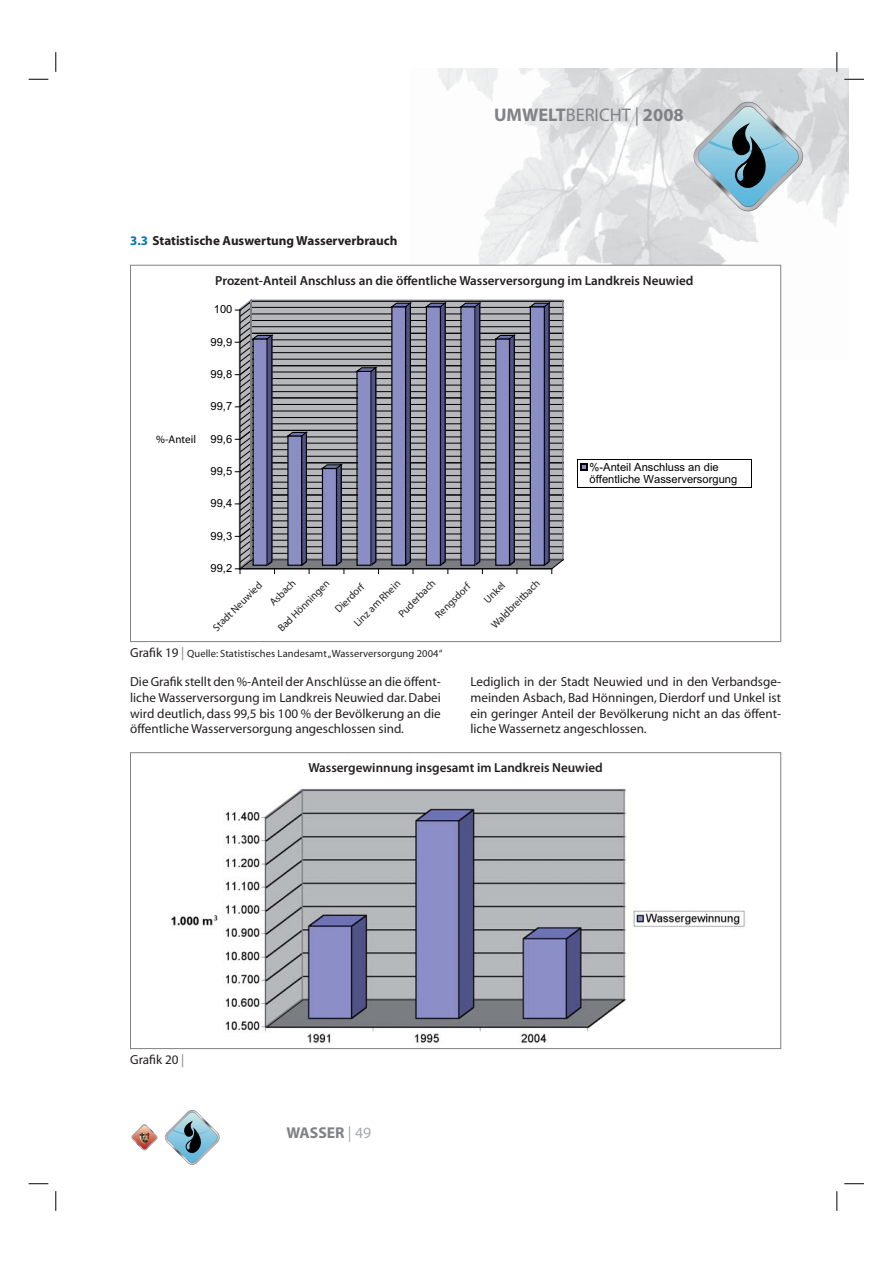
<style>
.page{position:relative;width:893px;height:1263px;background:#fff}
.page>*{position:absolute;margin:0;border:0;box-sizing:border-box;transform-origin:0 0}
.t1{font:700 18.3px "Myriad";color:#808285}
.t2{font:700 15.75px "Myriad";color:#808285}
.t3{font:13.05px/15.8px "Myriad";color:#231f20;text-align:justify}
.t4{font:600 13.05px "Myriad Pro";color:#231f20}
.t5{font:700 13.05px "Myriad";color:#231f20}
.t6{font:11.1px/12.1px "Arial";color:#000}
.t7{font:11.1px "Myriad Pro";color:#000}
.t8{font:10.5px/23px "Myriad";letter-spacing:.01em;color:#231f20}
.s1{color:#0077b2}
.s2{font-weight:400}
.s3{font-size:13.05px}
.s4{font-size:13.05px;color:#808285}
.s5{color:#808285}
.s6{font-weight:400;color:#a7a9ac}
</style>
<div class="page">
<img style="left:410px;top:68px;width:438px;height:291px">
<svg style="left:165px;top:1110px;width:55px;height:55px"></svg>
<svg style="left:132px;top:1125px;width:25px;height:24px"></svg>
<svg style="left:692px;top:100px;width:111px;height:113px;background:#a6bdc6"></svg>
<div style="left:130px;top:265px;width:651px;height:377px;background:#fff"></div>
<svg style="left:235px;top:301px;width:329px;height:273px;background:#828398"></svg>
<hr style="left:577px;top:459px;width:175px;height:1px;background:#000">
<svg style="left:751px;top:460px;width:1px;height:27px"></svg>
<hr style="left:577px;top:487px;width:175px;height:1px;background:#000">
<svg style="left:577px;top:460px;width:10px;height:27px"></svg>
<img style="left:171px;top:788px;width:574px;height:256px">
<hr style="left:844px;top:78px;width:20px;height:2px;background:#fff">
<hr style="left:836px;top:52px;width:2px;height:20px;background:#fff">
<svg style="left:29px;top:78px;width:19px;height:2px"></svg>
<svg style="left:844px;top:79px;width:20px;height:1px"></svg>
<svg style="left:29px;top:1183px;width:19px;height:2px"></svg>
<svg style="left:844px;top:1183px;width:20px;height:1px"></svg>
<svg style="left:56px;top:52px;width:1px;height:20px"></svg>
<svg style="left:56px;top:1191px;width:1px;height:20px"></svg>
<svg style="left:836px;top:52px;width:1px;height:20px"></svg>
<svg style="left:836px;top:1191px;width:1px;height:20px"></svg>
<p class="t5" style="left:130px;top:236px;width:269px"><span class="s1">3.3</span> Statistische Auswertung Wasserverbrauch</p>
<h1 class="t1" style="left:494px;top:108px;width:191px">UMWELT<span class="s2">BERICHT |</span> 2008</h1>
<p class="t4" style="left:215px;top:276px;width:480px">Prozent-Anteil Anschluss an die öffentliche Wasserversorgung im Landkreis Neuwied</p>
<p class="t6" style="left:214px;top:304px;width:20px">100</p>
<p class="t6" style="left:210px;top:337px;width:23px">99,9</p>
<p class="t6" style="left:210px;top:369px;width:23px">99,8</p>
<p class="t7" style="left:156px;top:435px;width:41px">%-Anteil</p>
<p class="t6" style="left:210px;top:401px;width:23px">99,7</p>
<p class="t6" style="left:210px;top:434px;width:23px">99,6</p>
<p class="t6" style="left:210px;top:466px;width:23px">99,5</p>
<p class="t6" style="left:210px;top:498px;width:23px">99,4</p>
<p class="t6" style="left:210px;top:531px;width:23px">99,3</p>
<p class="t6" style="left:210px;top:563px;width:23px">99,2</p>
<p class="t8" style="left:248px;top:581px;width:34px;line-height:22.2px;text-indent:-58px;rotate:-45deg">Stadt Neuwied<br>Asbach</p>
<p class="t8" style="left:393px;top:608px;width:49px;rotate:-45deg">Puderbach</p>
<p class="t8" style="left:429px;top:609px;width:47px;rotate:-45deg">Rengsdorf</p>
<p class="t8" style="left:469px;top:603px;width:66px;text-indent:13px;rotate:-45deg">Unkel<br>Waldbreitbach</p>
<p class="t8" style="left:272px;top:622px;width:70px;rotate:-45deg">Bad Hönningen</p>
<p class="t8" style="left:332px;top:601px;width:63px;text-indent:-3px;rotate:-45deg">Dierdorf<br>Linz am Rhein</p>
<p class="t8" style="left:130px;top:643px;width:314px"><span class="s3">Grafik 19</span> <span class="s4">|</span> Quelle: Statistisches Landesamt „Wasserversorgung 2004“</p>
<p class="t6" style="left:590px;top:462px;width:149px">%-Anteil Anschluss an die öffentliche Wasserversorgung</p>
<p class="t3" style="left:130px;top:675px;width:312px">Die Grafik stellt den %-Anteil der Anschlüsse an die öffent&shy;liche Wasserversorgung im Landkreis Neuwied dar. Dabei wird deutlich, dass 99,5 bis 100 % der Bevölkerung an die öffentliche Wasserversorgung angeschlossen sind.</p>
<p class="t3" style="left:470px;top:675px;width:312px">Lediglich in der Stadt Neuwied und in den Verbandsge&shy;meinden Asbach, Bad Hönningen, Dierdorf und Unkel ist ein geringer Anteil der Bevölkerung nicht an das öffent&shy;liche Wassernetz angeschlossen.</p>
<p class="t4" style="left:308px;top:763px;width:296px">Wassergewinnung insgesamt im Landkreis Neuwied</p>
<p class="t3" style="left:130px;top:1053px;width:56px">Grafik 20 <span class="s5">|</span></p>
<p class="t2" style="left:286px;top:1127px;width:86px">WASSER <span class="s6">| 49</span></p>
</div>
